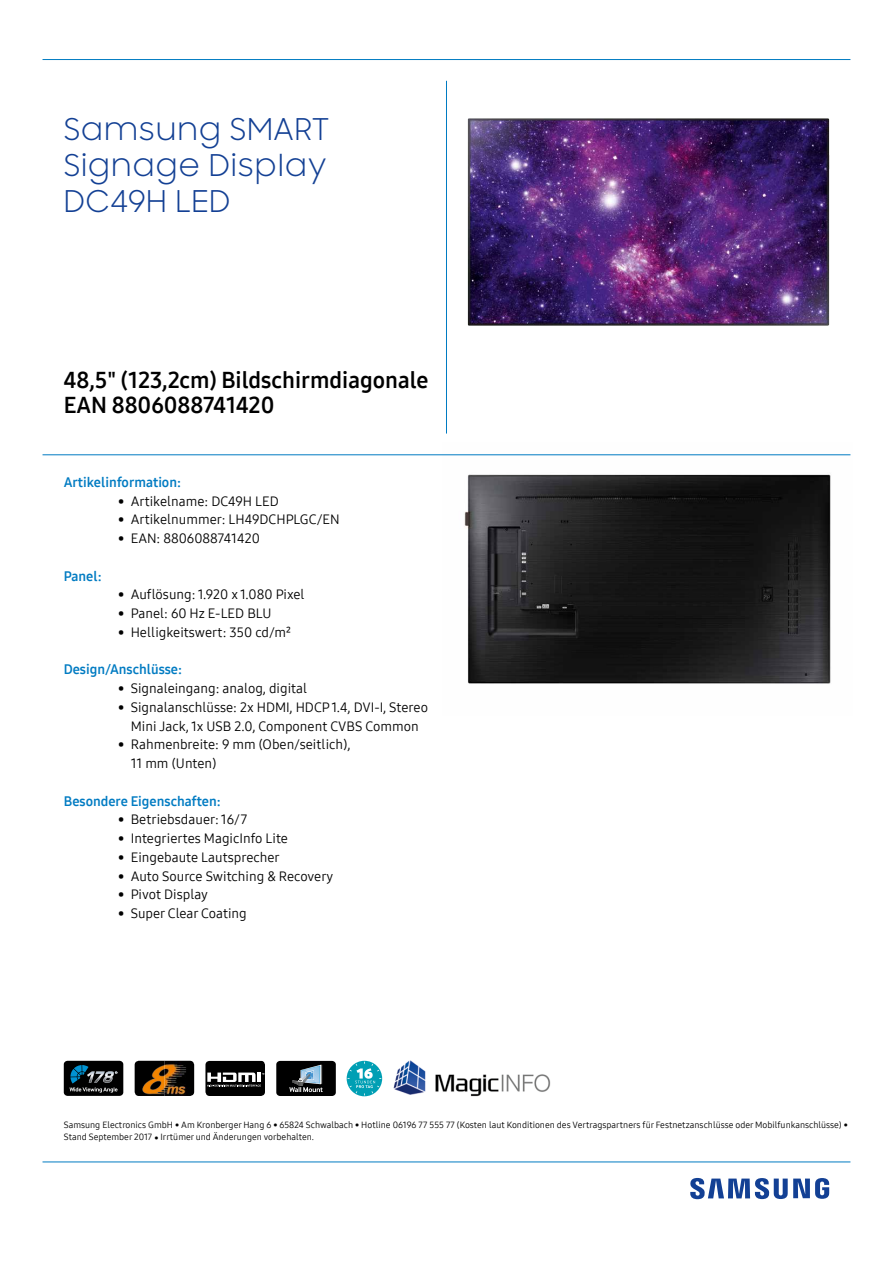
<style>
.page{position:relative;width:893px;height:1263px;background:#fff}
.page>*{position:absolute;margin:0;border:0;box-sizing:border-box;transform-origin:0 0}
.t1{font:30px/36px "Samsung Sharp Sans";letter-spacing:.015em;color:#134094;text-align:justify}
.t2{font:22.5px/25.2px "Samsung One 700";color:#000}
.t3{font:13.5px/18.8px "Samsung One 400";color:#000;text-align:center}
.t4{font:13.5px "Samsung One 700";color:#007bc2}
.t5{font:9px/12.8px "Samsung One 400";color:#000}
</style>
<div class="page">
<img style="left:468px;top:118px;width:361px;height:208px">
<img style="left:442px;top:454px;width:409px;height:230px">
<svg style="left:347px;top:1061px;width:35px;height:35px"></svg>
<svg style="left:348px;top:1062px;width:33px;height:33px"></svg>
<svg style="left:690px;top:1178px;width:139px;height:21px"></svg>
<hr style="left:43px;top:1161px;width:807px;height:1px;background:#007bc2">
<hr style="left:43px;top:454px;width:807px;height:1px;background:#007bc2">
<hr style="left:446px;top:81px;width:1px;height:352px;background:#007bc2">
<hr style="left:43px;top:59px;width:807px;height:1px;background:#007bc2">
<img style="left:393px;top:1060px;width:158px;height:36px">
<div style="left:64px;top:1061px;width:59px;height:35px;background:#000;border-radius:4px"></div>
<svg style="left:70px;top:1065px;width:48px;height:27px"></svg>
<svg style="left:205px;top:1061px;width:60px;height:35px;background:#313131"></svg>
<img style="left:135px;top:1061px;width:59px;height:35px">
<div style="left:276px;top:1061px;width:60px;height:35px;background:#000;border-radius:4px"></div>
<svg style="left:289px;top:1065px;width:34px;height:27px"></svg>
<h1 class="t1" style="left:64px;top:110px;width:268px">Samsung SMART Signage Display DC49H LED</h1>
<h2 class="t2" style="left:64px;top:367px;width:366px">48,5" (123,2cm) Bildschirmdiagonale<br>EAN 8806088741420</h2>
<p class="t4" style="left:64px;top:473px;width:119px">Artikelinformation:</p>
<p class="t3" style="left:118px;top:491px;width:162px">• Artikelname: DC49H LED</p>
<p class="t3" style="left:118px;top:510px;width:223px">• Artikelnummer: LH49DCHPLGC/EN</p>
<p class="t3" style="left:118px;top:529px;width:143px">• EAN: 8806088741420</p>
<p class="t4" style="left:64px;top:567px;width:39px">Panel:</p>
<p class="t3" style="left:118px;top:585px;width:188px">• Auflösung: 1.920 x 1.080 Pixel</p>
<p class="t3" style="left:118px;top:604px;width:155px">• Panel: 60 Hz E-LED BLU</p>
<p class="t3" style="left:118px;top:622px;width:175px">• Helligkeitswert: 350 cd/m²</p>
<p class="t4" style="left:64px;top:660px;width:120px">Design/Anschlüsse:</p>
<p class="t3" style="left:118px;top:679px;width:191px">• Signaleingang: analog, digital</p>
<p class="t3" style="left:118px;top:697px;width:311px">• Signalanschlüsse: 2x HDMI, HDCP 1.4, DVI-I, Stereo<br>Mini Jack, 1x USB 2.0, Component CVBS Common</p>
<p class="t3" style="left:131px;top:735px;width:221px;text-align:left;text-indent:-13px">• Rahmenbreite: 9 mm (Oben/seitlich),<br>11 mm (Unten)</p>
<p class="t4" style="left:64px;top:792px;width:158px">Besondere Eigenschaften:</p>
<p class="t3" style="left:118px;top:810px;width:131px">• Betriebsdauer: 16/7</p>
<p class="t3" style="left:118px;top:829px;width:171px">• Integriertes MagicInfo Lite</p>
<p class="t3" style="left:118px;top:847px;width:163px">• Eingebaute Lautsprecher</p>
<p class="t3" style="left:118px;top:866px;width:217px">• Auto Source Switching &amp; Recovery</p>
<p class="t3" style="left:118px;top:885px;width:92px">• Pivot Display</p>
<p class="t3" style="left:118px;top:904px;width:130px">• Super Clear Coating</p>
<p class="t5" style="left:64px;top:1118px;width:786px">Samsung Electronics GmbH • Am Kronberger Hang 6 • 65824 Schwalbach • Hotline 06196 77 555 77 (Kosten laut Konditionen des Vertragspartners für Festnetzanschlüsse oder Mobilfunkanschlüsse) •<br>Stand September 2017 • Irrtümer und Änderungen vorbehalten.</p>
</div>
